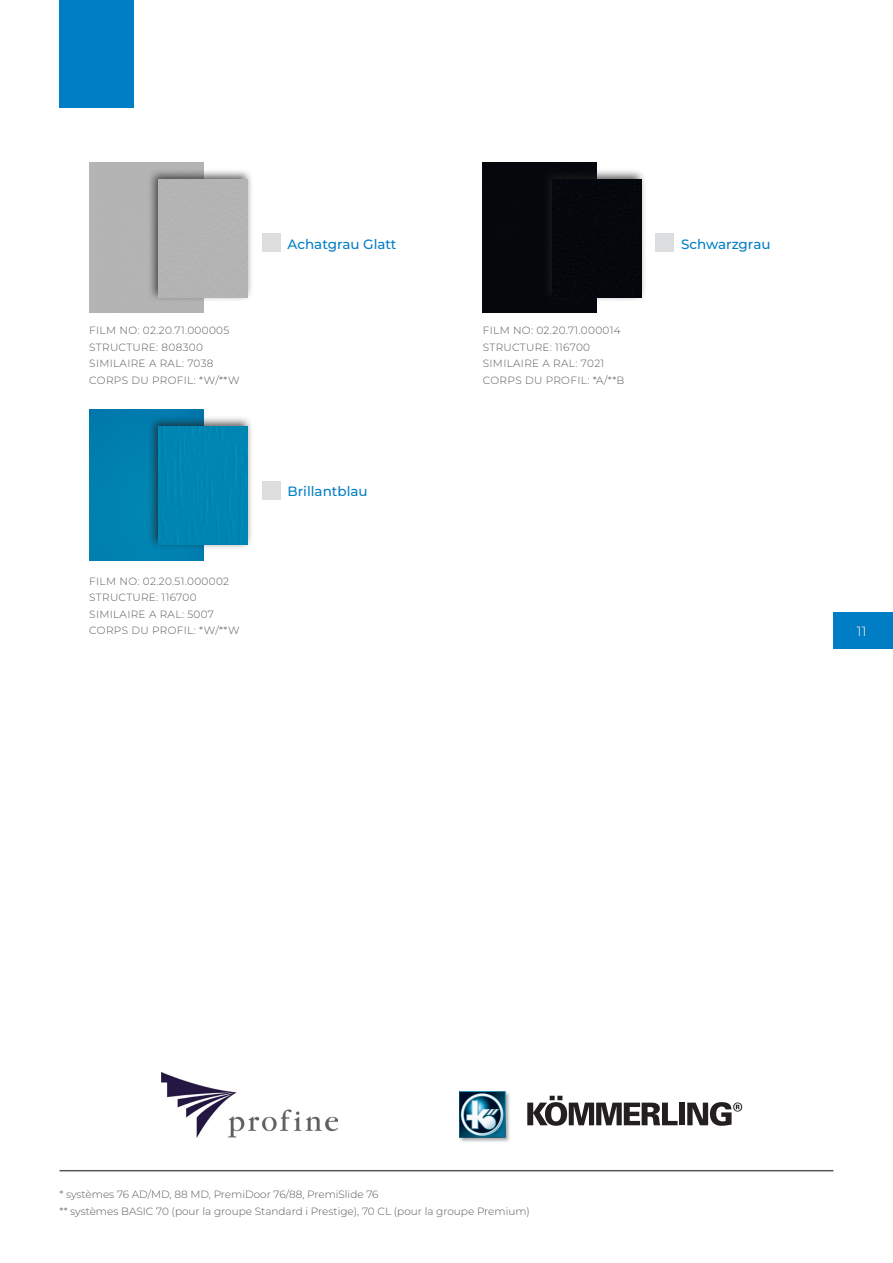
<style>
.page{position:relative;width:893px;height:1263px;background:#fff}
.page>*{position:absolute;margin:0;border:0;box-sizing:border-box;transform-origin:0 0}
.t1{font:500 13.5px "Montserrat";color:#007ec5}
.t2{font:13.5px "Montserrat";color:#dcdddf}
.t3{font:300 10.5px "Montserrat";letter-spacing:.03em;color:#57585a}
.t4{font:300 10.5px/16.5px "Montserrat";color:#57585a}
</style>
<div class="page">
<div style="left:833px;top:612px;width:60px;height:36px;background:#007ec5"></div>
<hr style="left:60px;top:1170px;width:773px;height:1px;background:#57585a">
<div style="left:60px;top:0;width:74px;height:108px;background:#007ec5"></div>
<div style="left:656px;top:233px;width:18px;height:18px;background:#dcdddf"></div>
<div style="left:483px;top:162px;width:114px;height:151px;background:#04070c"></div>
<div style="left:541px;top:168px;width:106px;height:134px;background:#231f20;opacity:.75"></div>
<div style="left:552px;top:179px;width:89px;height:118px;background:#04070d"></div>
<div style="left:262px;top:481px;width:18px;height:18px;background:#dcdddf"></div>
<div style="left:89px;top:410px;width:114px;height:150px;background:#0081b0"></div>
<div style="left:148px;top:415px;width:105px;height:135px;background:#231f20;opacity:.75"></div>
<div style="left:159px;top:427px;width:89px;height:118px;background:#0085b3"></div>
<div style="left:262px;top:233px;width:18px;height:18px;background:#dcdddf"></div>
<div style="left:148px;top:168px;width:105px;height:134px;background:#231f20;opacity:.75"></div>
<div style="left:159px;top:179px;width:89px;height:118px;background:#b4b4b3"></div>
<img style="left:162px;top:1072px;width:175px;height:65px">
<svg style="left:527px;top:1096px;width:151px;height:30px"></svg>
<div style="left:679px;top:1102px;width:6px;height:23px;background:#231f20"></div>
<svg style="left:687px;top:1102px;width:55px;height:24px"></svg>
<img style="left:459px;top:1091px;width:51px;height:51px">
<p class="t3" style="left:89px;top:323px;width:142px">FILM NO: 02.20.71.000005</p>
<p class="t3" style="left:89px;top:340px;width:115px">STRUCTURE: 808300</p>
<p class="t3" style="left:89px;top:356px;width:126px">SIMILAIRE A RAL: 7038</p>
<p class="t3" style="left:89px;top:373px;width:152px">CORPS DU PROFIL: *W/**W</p>
<p class="t3" style="left:89px;top:574px;width:141px">FILM NO: 02.20.51.000002</p>
<p class="t3" style="left:89px;top:590px;width:109px">STRUCTURE: 116700</p>
<p class="t3" style="left:89px;top:607px;width:126px">SIMILAIRE A RAL: 5007</p>
<p class="t3" style="left:89px;top:623px;width:152px">CORPS DU PROFIL: *W/**W</p>
<p class="t1" style="left:288px;top:234px;width:110px">Achatgrau Glatt</p>
<p class="t1" style="left:288px;top:482px;width:82px">Brillantblau</p>
<p class="t3" style="left:483px;top:323px;width:139px">FILM NO: 02.20.71.000014</p>
<p class="t3" style="left:483px;top:340px;width:109px">STRUCTURE: 116700</p>
<p class="t3" style="left:483px;top:356px;width:123px">SIMILAIRE A RAL: 7021</p>
<p class="t3" style="left:483px;top:373px;width:143px">CORPS DU PROFIL: *A/**B</p>
<p class="t1" style="left:681px;top:234px;width:91px">Schwarzgrau</p>
<p class="t2" style="left:857px;top:622px;width:11px">11</p>
<p class="t4" style="left:60px;top:1186px;width:472px">* systèmes 76 AD/MD, 88 MD, PremiDoor 76/88, PremiSlide 76<br>** systèmes BASIC 70 (pour la groupe Standard i Prestige), 70 CL (pour la groupe Premium)</p>
</div>
